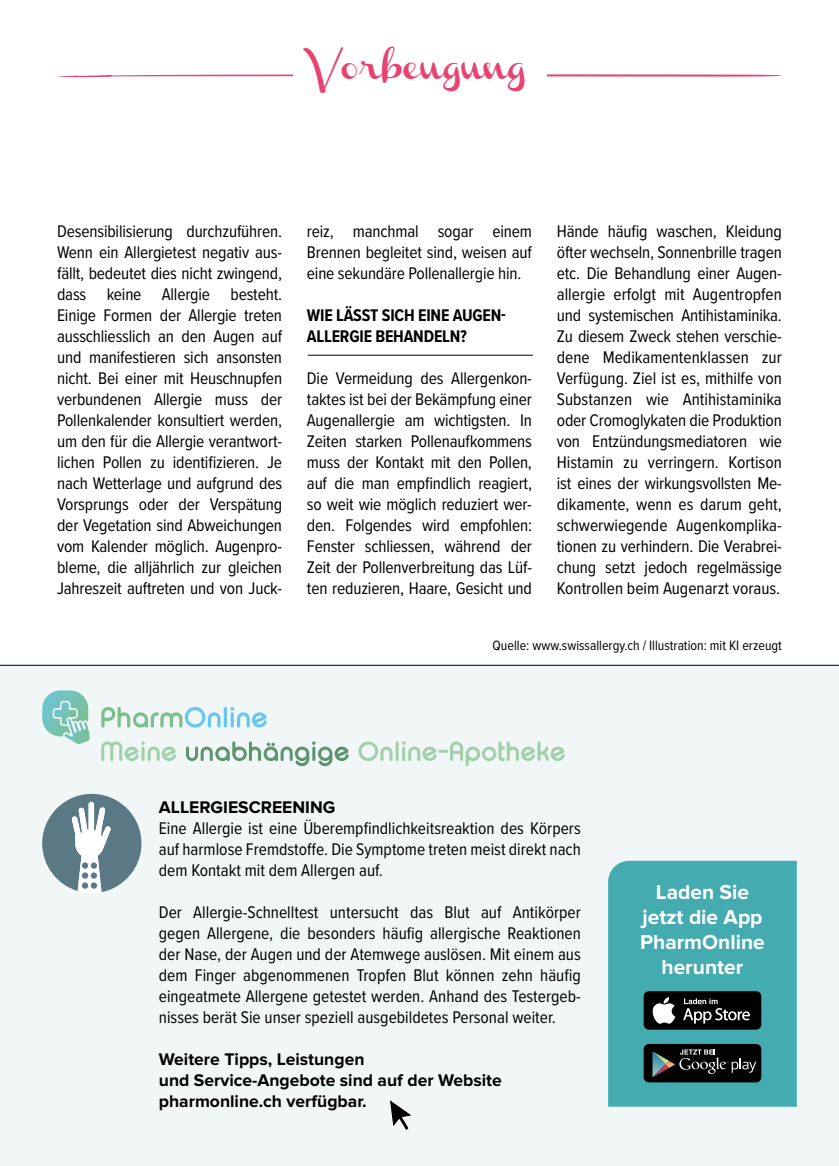
<style>
.page{position:relative;width:839px;height:1166px;background:#fff}
.page>*{position:absolute;margin:0;border:0;box-sizing:border-box;transform-origin:0 0}
.t1{font:26.25px "Channel";color:#e74371}
.t2{font:700 21px/25.2px "Proxima Nova";color:#fff;text-align:center}
.t3{font:17.5px/21px "Proxima Nova Cond";letter-spacing:-.01em;color:#000;text-align:justify}
.t4{font:700 17.5px/21px "Proxima Nova";color:#000}
.t5{font:700 17.5px/21px "Proxima Nova Cond";letter-spacing:-.01em;color:#000}
.t6{font:14px "Proxima Nova Cond";color:#000}
</style>
<div class="page">
<div style="left:0;top:665px;width:838px;height:501px;background:#f1f7f7"></div>
<hr style="left:0;top:665px;width:838px;height:1px;background:#000">
<svg style="left:389px;top:1099px;width:24px;height:32px"></svg>
<hr style="left:308px;top:355px;width:224px;height:1px;background:#000">
<svg style="left:42px;top:794px;width:99px;height:99px"></svg>
<div style="left:82px;top:872px;width:6px;height:7px;background:#5a7985;border-radius:50%"></div>
<div style="left:82px;top:882px;width:6px;height:7px;background:#5a7985;border-radius:50%"></div>
<div style="left:82px;top:862px;width:6px;height:7px;background:#5a7985;border-radius:50%"></div>
<div style="left:91px;top:872px;width:6px;height:7px;background:#5a7985;border-radius:50%"></div>
<div style="left:91px;top:882px;width:6px;height:7px;background:#5a7985;border-radius:50%"></div>
<div style="left:91px;top:862px;width:6px;height:7px;background:#5a7985;border-radius:50%"></div>
<svg style="left:57px;top:74px;width:725px;height:3px"></svg>
<div style="left:293px;top:50px;width:253px;height:44px;background:#fff"></div>
<div style="left:608px;top:861px;width:188px;height:245px;background:#44abb1"></div>
<div style="left:643px;top:991px;width:118px;height:38px;background:#000;border-radius:5px"></div>
<svg style="left:652px;top:997px;width:23px;height:26px"></svg>
<svg style="left:683px;top:998px;width:66px;height:25px"></svg>
<div style="left:643px;top:1044px;width:118px;height:38px;background:#000;border-radius:5px"></div>
<svg style="left:652px;top:1049px;width:104px;height:28px"></svg>
<svg style="left:101px;top:707px;width:166px;height:20px"></svg>
<svg style="left:42px;top:690px;width:48px;height:54px"></svg>
<svg style="left:358px;top:741px;width:206px;height:25px"></svg>
<svg style="left:186px;top:741px;width:163px;height:25px"></svg>
<svg style="left:101px;top:741px;width:75px;height:20px"></svg>
<h1 class="t1" style="left:312px;top:55px;width:216px">Vorbeugung</h1>
<p class="t3" style="left:57px;top:220px;width:226px">Desensibilisierung durchzuführen.<br>Wenn ein Allergietest negativ aus&shy;fällt, bedeutet dies nicht zwingend, dass keine Allergie besteht.<br>Einige Formen der Allergie treten ausschliesslich an den Augen auf und manifestieren sich ansonsten nicht. Bei einer mit Heuschnupfen verbundenen Allergie muss der Pollenkalender konsultiert werden, um den für die Allergie verantwort&shy;lichen Pollen zu identifizieren. Je nach Wetterlage und aufgrund des Vorsprungs oder der Verspätung der Vegetation sind Abweichungen vom Kalender möglich. Augenpro&shy;bleme, die alljährlich zur gleichen Jahreszeit auftreten und von Juck-</p>
<p class="t3" style="left:307px;top:220px;width:226px">reiz, manchmal sogar einem Brennen begleitet sind, weisen auf eine sekundäre Pollenallergie hin.</p>
<p class="t5" style="left:307px;top:304px;width:200px">WIE LÄSST SICH EINE AUGEN-<br>ALLERGIE BEHANDELN?</p>
<p class="t3" style="left:307px;top:367px;width:226px">Die Vermeidung des Allergenkon&shy;taktes ist bei der Bekämpfung einer Augenallergie am wichtigsten. In Zeiten starken Pollenaufkommens muss der Kontakt mit den Pollen, auf die man empfindlich reagiert, so weit wie möglich reduziert wer&shy;den. Folgendes wird empfohlen:<br>Fenster schliessen, während der Zeit der Pollenverbreitung das Lüf&shy;ten reduzieren, Haare, Gesicht und</p>
<p class="t3" style="left:556px;top:220px;width:226px">Hände häufig waschen, Kleidung öfter wechseln, Sonnenbrille tragen etc. Die Behandlung einer Augen&shy;allergie erfolgt mit Augentropfen und systemischen Antihistaminika.<br>Zu diesem Zweck stehen verschie&shy;dene Medikamentenklassen zur Verfügung. Ziel ist es, mithilfe von Substanzen wie Antihistaminika oder Cromoglykaten die Produktion von Entzündungsmediatoren wie Histamin zu verringern. Kortison ist eines der wirkungsvollsten Me&shy;dikamente, wenn es darum geht, schwerwiegende Augenkomplika&shy;tionen zu verhindern. Die Verabrei&shy;chung setzt jedoch regelmässige Kontrollen beim Augenarzt voraus.</p>
<p class="t6" style="left:492px;top:635px;width:291px">Quelle: www.swissallergy.ch / Illustration: mit KI erzeugt</p>
<p class="t4" style="left:159px;top:797px;width:178px">ALLERGIESCREENING</p>
<p class="t3" style="left:159px;top:816px;width:423px">Eine Allergie ist eine Überempfindlichkeitsreaktion des Körpers auf harmlose Fremdstoffe. Die Symptome treten meist direkt nach dem Kontakt mit dem Allergen auf.</p>
<p class="t3" style="left:159px;top:900px;width:423px">Der Allergie-Schnelltest untersucht das Blut auf Antikörper gegen Allergene, die besonders häufig allergische Reaktionen der Nase, der Augen und der Atemwege auslösen. Mit einem aus dem Finger abgenommenen Tropfen Blut können zehn häufig eingeatmete Allergene getestet werden. Anhand des Testergeb&shy;nisses berät Sie unser speziell ausgebildetes Personal weiter.</p>
<p class="t4" style="left:159px;top:1049px;width:344px">Weitere Tipps, Leistungen<br>und Service-Angebote sind auf der Website pharmonline.ch verfügbar.</p>
<p class="t2" style="left:640px;top:879px;width:126px">Laden Sie jetzt die App<br>PharmOnline herunter</p>
</div>
